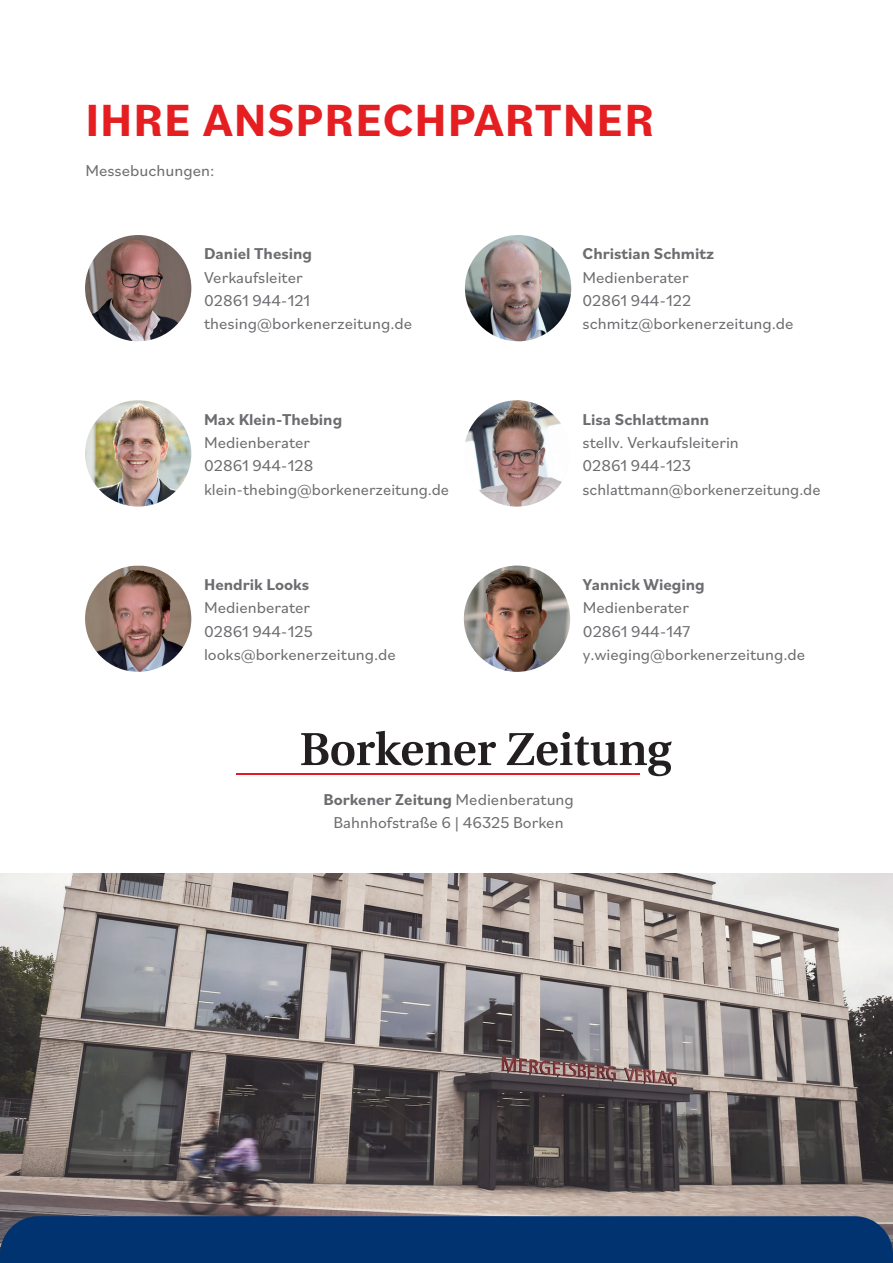
<style>
.page{position:relative;width:893px;height:1263px;background:#fff}
.page>*{position:absolute;margin:0;border:0;box-sizing:border-box;transform-origin:0 0}
.t1{font:700 47.25px "Bilo";letter-spacing:.02em;color:#e51f21}
.t2{font:16.5px/23.2px "Bilo";color:#6c6d70}
.t3{font:700 16.5px "Bilo";color:#6c6d70}
.s1{font-weight:700}
</style>
<div class="page">
<img style="left:0;top:874px;width:893px;height:342px">
<img style="left:85px;top:566px;width:106px;height:106px;border-radius:52px">
<img style="left:464px;top:565px;width:106px;height:107px;border-radius:53px">
<hr style="left:236px;top:773px;width:404px;height:2px;background:#e51a23">
<svg style="left:301px;top:731px;width:195px;height:35px"></svg>
<svg style="left:507px;top:732px;width:165px;height:44px"></svg>
<img style="left:85px;top:235px;width:106px;height:106px;border-radius:53px">
<img style="left:465px;top:235px;width:106px;height:106px;border-radius:53px">
<img style="left:464px;top:400px;width:106px;height:107px;border-radius:53px">
<img style="left:85px;top:400px;width:106px;height:107px;border-radius:53px">
<div style="left:0;top:1216px;width:893px;height:47px;background:#013371"></div>
<h1 class="t1" style="left:85px;top:87px;width:570px">IHRE ANSPRECHPARTNER</h1>
<p class="t2" style="left:85px;top:158px;width:131px">Messebuchungen:</p>
<p class="t3" style="left:204px;top:243px;width:110px">Daniel Thesing</p>
<p class="t2" style="left:204px;top:265px;width:209px">Verkaufsleiter<br>02861 944-121 thesing@borkenerzeitung.de</p>
<p class="t3" style="left:204px;top:408px;width:140px">Max Klein-Thebing</p>
<p class="t2" style="left:204px;top:430px;width:246px">Medienberater<br>02861 944-128 klein-thebing@borkenerzeitung.de</p>
<p class="t3" style="left:204px;top:573px;width:107px">Hendrik Looks</p>
<p class="t2" style="left:204px;top:595px;width:193px">Medienberater<br>02861 944-125 looks@borkenerzeitung.de</p>
<p class="t3" style="left:583px;top:243px;width:133px">Christian Schmitz</p>
<p class="t2" style="left:583px;top:265px;width:212px">Medienberater<br>02861 944-122 schmitz@borkenerzeitung.de</p>
<p class="t3" style="left:583px;top:408px;width:128px">Lisa Schlattmann</p>
<p class="t2" style="left:583px;top:430px;width:239px">stellv. Verkaufsleiterin<br>02861 944-123 schlattmann@borkenerzeitung.de</p>
<p class="t3" style="left:583px;top:573px;width:123px">Yannick Wieging</p>
<p class="t2" style="left:583px;top:595px;width:224px">Medienberater<br>02861 944-147 y.wieging@borkenerzeitung.de</p>
<p class="t2" style="left:323px;top:787px;width:252px;text-align:center"><span class="s1">Borkener Zeitung</span> Medienberatung<br>Bahnhofstraße 6 | 46325 Borken</p>
</div>
